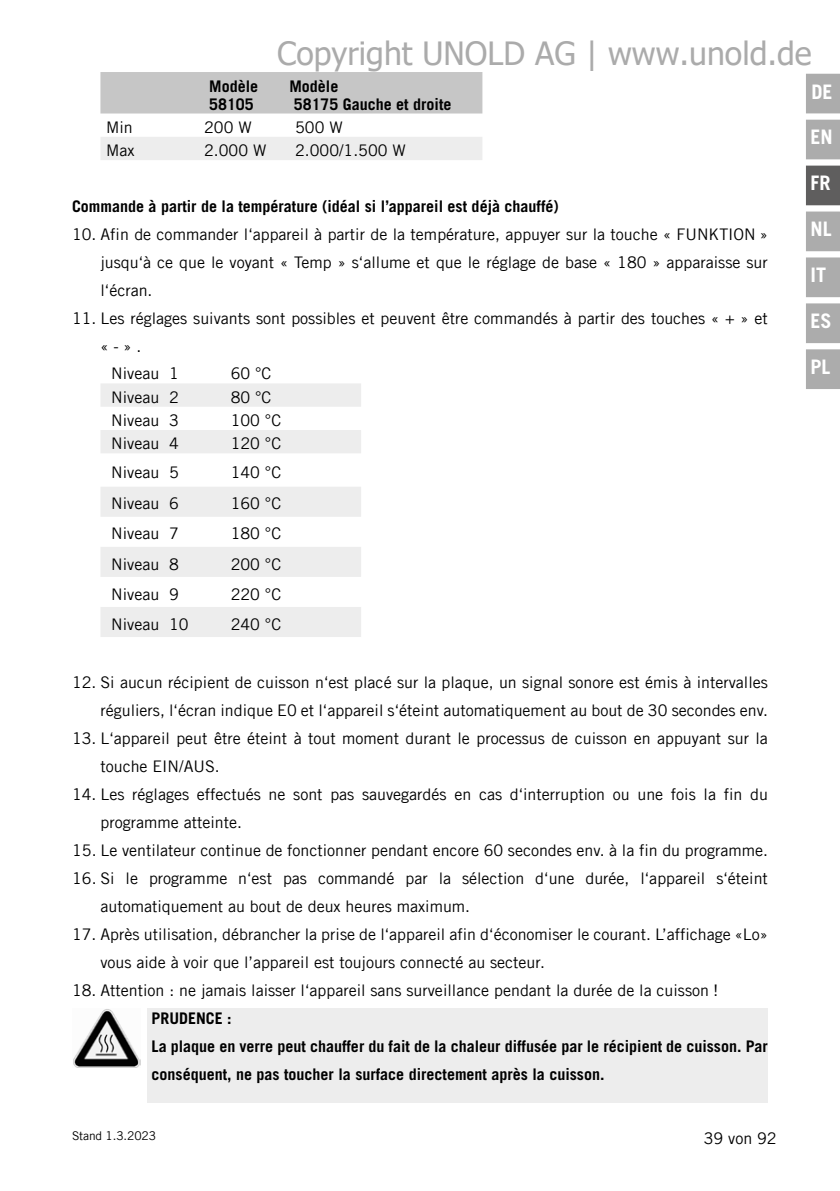
<style>
.page{position:relative;width:840px;height:1191px;background:#fff}
.page>*{position:absolute;margin:0;border:0;box-sizing:border-box;transform-origin:0 0}
.t1{font:32px "Tahoma";color:#ababab}
.t2{font:700 20px "Trade Gothic LT Com";color:#fff}
.t3{font:16px/28px "Trade Gothic LT Com";color:#000}
.t4{font:700 16px/18px "Trade Gothic LT Com";color:#000}
.t5{font:12px "Trade Gothic LT Com";letter-spacing:-.01em;color:#000}
</style>
<div class="page">
<div style="left:805px;top:74px;width:34px;height:39px;background:#acacac"></div>
<div style="left:805px;top:120px;width:34px;height:39px;background:#acacac"></div>
<div style="left:805px;top:166px;width:34px;height:39px;background:#5f5e5e"></div>
<div style="left:805px;top:211px;width:34px;height:40px;background:#acacac;border:2px solid #acacac"></div>
<div style="left:805px;top:257px;width:34px;height:40px;background:#acacac;border:2px solid #acacac"></div>
<div style="left:805px;top:303px;width:34px;height:40px;background:#acacac;border:2px solid #acacac"></div>
<div style="left:805px;top:349px;width:34px;height:40px;background:#acacac;border:2px solid #acacac"></div>
<div style="left:147px;top:1008px;width:620px;height:95px;background:#ededed"></div>
<div style="left:100px;top:72px;width:382px;height:41px;background:#c6c6c6"></div>
<div style="left:101px;top:137px;width:381px;height:23px;background:#ededed"></div>
<svg style="left:101px;top:383px;width:260px;height:254px;fill:#ededed"></svg>
<img style="left:73px;top:1009px;width:67px;height:58px">
<h1 class="t1" style="left:277px;top:32px;width:535px">Copyright UNOLD AG | www.unold.de</h1>
<p class="t4" style="left:209px;top:77px;width:50px">Modèle<br>58105</p>
<p class="t4" style="left:289px;top:77px;width:163px">Modèle<br>58175 Gauche et droite</p>
<p class="t3" style="left:106px;top:113px;width:28px">Min</p>
<p class="t3" style="left:204px;top:113px;width:49px">200 W</p>
<p class="t3" style="left:295px;top:113px;width:49px">500 W</p>
<p class="t3" style="left:106px;top:136px;width:30px">Max</p>
<p class="t3" style="left:204px;top:136px;width:64px">2.000 W</p>
<p class="t3" style="left:295px;top:136px;width:112px">2.000/1.500 W</p>
<p class="t4" style="left:72px;top:197px;width:488px">Commande à partir de la température (idéal si l’appareil est déjà chauffé)</p>
<p class="t3" style="left:100px;top:220px;width:668px;text-align:justify;text-indent:-28px">10. Afin de commander l‘appareil à partir de la température, appuyer sur la touche « FUNKTION » jusqu‘à ce que le voyant « Temp » s‘allume et que le réglage de base « 180 » apparaisse sur l‘écran.</p>
<p class="t3" style="left:72px;top:304px;width:697px">11. Les réglages suivants sont possibles et peuvent être commandés à partir des touches « + » et</p>
<p class="t3" style="left:100px;top:332px;width:42px">« - » .</p>
<p class="t3" style="left:111px;top:359px;width:69px">Niveau 1</p>
<p class="t3" style="left:230px;top:359px;width:42px">60 °C</p>
<p class="t3" style="left:111px;top:383px;width:69px">Niveau 2</p>
<p class="t3" style="left:230px;top:383px;width:42px">80 °C</p>
<p class="t3" style="left:111px;top:406px;width:69px">Niveau 3</p>
<p class="t3" style="left:230px;top:406px;width:52px">100 °C</p>
<p class="t3" style="left:111px;top:429px;width:69px">Niveau 4</p>
<p class="t3" style="left:230px;top:429px;width:52px">120 °C</p>
<p class="t3" style="left:111px;top:458px;width:69px">Niveau 5</p>
<p class="t3" style="left:230px;top:458px;width:52px">140 °C</p>
<p class="t3" style="left:111px;top:489px;width:69px">Niveau 6</p>
<p class="t3" style="left:230px;top:489px;width:52px">160 °C</p>
<p class="t3" style="left:111px;top:519px;width:69px">Niveau 7</p>
<p class="t3" style="left:230px;top:519px;width:52px">180 °C</p>
<p class="t3" style="left:111px;top:549px;width:69px">Niveau 8</p>
<p class="t3" style="left:230px;top:549px;width:52px">200 °C</p>
<p class="t3" style="left:111px;top:579px;width:69px">Niveau 9</p>
<p class="t3" style="left:230px;top:579px;width:52px">220 °C</p>
<p class="t3" style="left:111px;top:610px;width:79px">Niveau 10</p>
<p class="t3" style="left:230px;top:610px;width:52px">240 °C</p>
<p class="t3" style="left:72px;top:668px;width:697px;text-align:right">12. Si aucun récipient de cuisson n‘est placé sur la plaque, un signal sonore est émis à intervalles réguliers, l‘écran indique E0 et l‘appareil s‘éteint automatiquement au bout de 30 secondes env.</p>
<p class="t3" style="left:100px;top:724px;width:668px;text-indent:-28px">13. L‘appareil peut être éteint à tout moment durant le processus de cuisson en appuyant sur la touche EIN/AUS.</p>
<p class="t3" style="left:100px;top:780px;width:668px;text-indent:-28px">14. Les réglages effectués ne sont pas sauvegardés en cas d‘interruption ou une fois la fin du programme atteinte.</p>
<p class="t3" style="left:72px;top:836px;width:697px">15. Le ventilateur continue de fonctionner pendant encore 60 secondes env. à la fin du programme.</p>
<p class="t3" style="left:100px;top:864px;width:668px;text-indent:-28px">16. Si le programme n‘est pas commandé par la sélection d‘une durée, l‘appareil s‘éteint automatiquement au bout de deux heures maximum.</p>
<p class="t3" style="left:100px;top:920px;width:668px;text-indent:-28px">17. Après utilisation, débrancher la prise de l‘appareil afin d‘économiser le courant. L’affichage «Lo» vous aide à voir que l’appareil est toujours connecté au secteur.</p>
<p class="t3" style="left:72px;top:976px;width:647px">18. Attention : ne jamais laisser l‘appareil sans surveillance pendant la durée de la cuisson !</p>
<p class="t4" style="left:151px;top:1004px;width:617px;line-height:28px">PRUDENCE :<br>La plaque en verre peut chauffer du fait de la chaleur diffusée par le récipient de cuisson. Par conséquent, ne pas toucher la surface directement après la cuisson.</p>
<p class="t5" style="left:72px;top:1128px;width:85px">Stand 1.3.2023</p>
<p class="t3" style="left:703px;top:1124px;width:74px">39 von 92</p>
<p class="t2" style="left:811px;top:80px;width:23px">DE</p>
<p class="t2" style="left:810px;top:125px;width:24px">EN</p>
<p class="t2" style="left:810px;top:171px;width:21px">FR</p>
<p class="t2" style="left:810px;top:217px;width:23px">NL</p>
<p class="t2" style="left:810px;top:262px;width:17px">IT</p>
<p class="t2" style="left:810px;top:308px;width:23px">ES</p>
<p class="t2" style="left:810px;top:354px;width:21px">PL</p>
</div>
